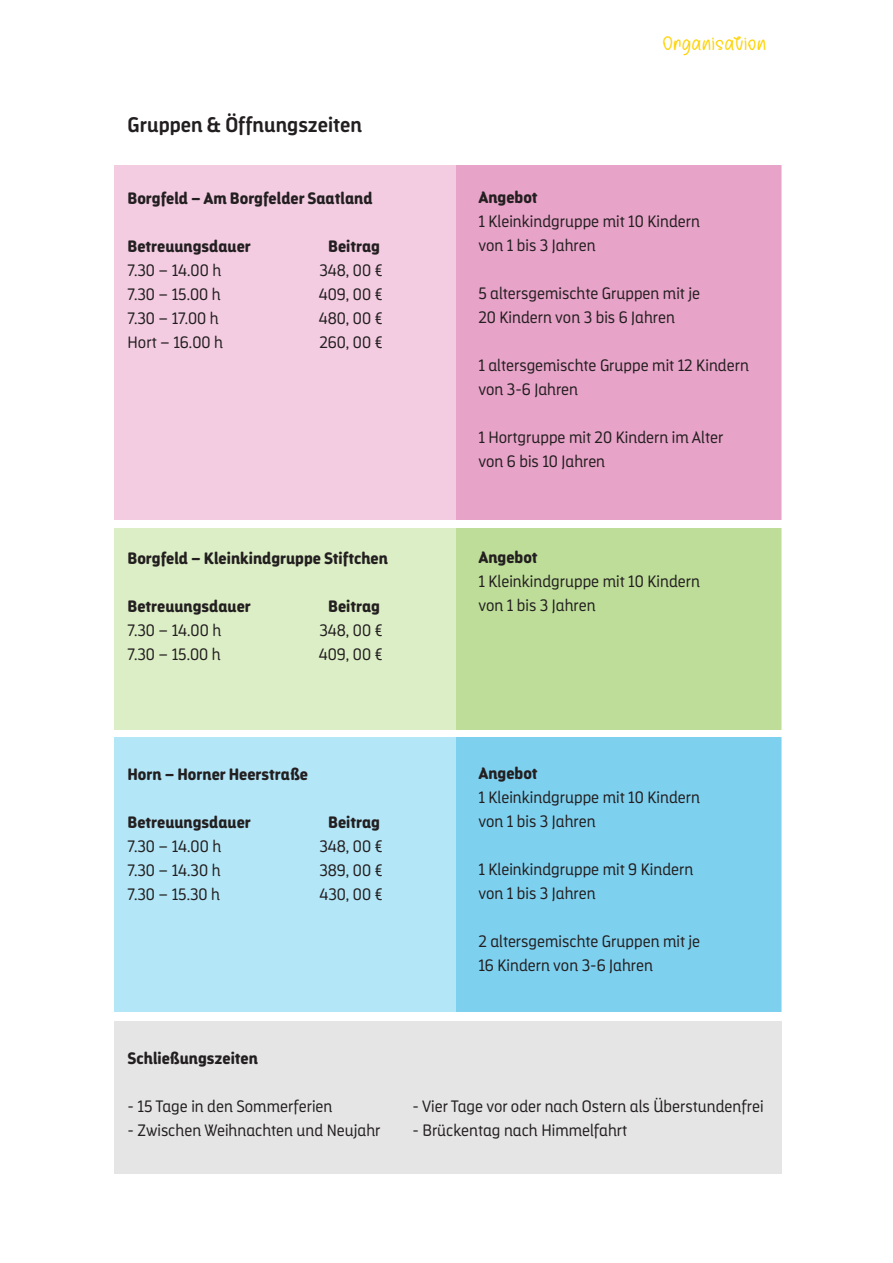
<style>
.page{position:relative;width:893px;height:1263px;background:#fff}
.page>*{position:absolute;margin:0;border:0;box-sizing:border-box;transform-origin:0 0}
.Head{font:600 21px "Darwin Ess Alt Rd";color:#231f20}
.Seitenbezeichnung{font:21px "Behind Brown Eyes";letter-spacing:.075em;color:#fed304}
.Copy{font:300 16.5px/24px "Darwin Ess Alt Rd";color:#231f20}
.Copy_Bold{font:300 16.5px "Darwin Ess Alt Rd";color:#231f20}
.Copy_Bold-2{font:700 16.5px "Darwin Ess Alt Rd";color:#231f20}
.Copy-2{font:700 16.5px "Darwin Ess Alt Rd";color:#231f20}
</style>
<div class="page">
<div style="left:114px;top:165px;width:667px;height:354px;background:#f3cce2"></div>
<div style="left:114px;top:528px;width:667px;height:201px;background:#dceec5"></div>
<div style="left:114px;top:738px;width:667px;height:274px;background:#b3e6f7"></div>
<div style="left:114px;top:1021px;width:667px;height:153px;background:#e5e5e6"></div>
<div style="left:456px;top:165px;width:325px;height:354px;background:#e8a3c8"></div>
<div style="left:456px;top:528px;width:325px;height:201px;background:#bddd98"></div>
<div style="left:456px;top:738px;width:325px;height:274px;background:#7ed0ef"></div>
<p class="Head" style="left:128px;top:112px;width:236px">Gruppen &amp; Öffnungszeiten</p>
<p class="Copy_Bold-2" style="left:128px;top:188px;width:246px">Borgfeld – Am Borgfelder Saatland</p>
<p class="Copy-2" style="left:128px;top:236px;width:125px">Betreuungsdauer</p>
<p class="Copy-2" style="left:328px;top:236px;width:53px">Beitrag</p>
<p class="Copy" style="left:128px;top:259px;width:95px">7.30 – 14.00 h</p>
<p class="Copy" style="left:319px;top:259px;width:65px">348, 00 €</p>
<p class="Copy" style="left:128px;top:283px;width:95px">7.30 – 15.00 h</p>
<p class="Copy" style="left:319px;top:283px;width:65px">409, 00 €</p>
<p class="Copy" style="left:128px;top:307px;width:93px">7.30 – 17.00 h</p>
<p class="Copy" style="left:319px;top:307px;width:65px">480, 00 €</p>
<p class="Copy" style="left:128px;top:331px;width:97px">Hort – 16.00 h</p>
<p class="Copy" style="left:319px;top:331px;width:65px">260, 00 €</p>
<p class="Copy_Bold-2" style="left:128px;top:548px;width:262px">Borgfeld – Kleinkindgruppe Stiftchen</p>
<p class="Copy-2" style="left:128px;top:596px;width:125px">Betreuungsdauer</p>
<p class="Copy-2" style="left:328px;top:596px;width:53px">Beitrag</p>
<p class="Copy" style="left:128px;top:619px;width:95px">7.30 – 14.00 h</p>
<p class="Copy" style="left:319px;top:619px;width:65px">348, 00 €</p>
<p class="Copy" style="left:128px;top:643px;width:95px">7.30 – 15.00 h</p>
<p class="Copy" style="left:319px;top:643px;width:65px">409, 00 €</p>
<p class="Seitenbezeichnung" style="left:662px;top:31px;width:105px">Organisation</p>
<p class="Copy_Bold-2" style="left:478px;top:187px;width:61px">Angebot</p>
<p class="Copy" style="left:478px;top:209px;width:223px">1 Kleinkindgruppe mit 10 Kindern von 1 bis 3 Jahren</p>
<p class="Copy" style="left:478px;top:281px;width:223px">5 altersgemischte Gruppen mit je<br>20 Kindern von 3 bis 6 Jahren</p>
<p class="Copy" style="left:478px;top:353px;width:272px">1 altersgemischte Gruppe mit 12 Kindern von 3-6 Jahren</p>
<p class="Copy" style="left:478px;top:425px;width:246px">1 Hortgruppe mit 20 Kindern im Alter von 6 bis 10 Jahren</p>
<p class="Copy_Bold-2" style="left:478px;top:547px;width:61px">Angebot</p>
<p class="Copy" style="left:478px;top:569px;width:223px">1 Kleinkindgruppe mit 10 Kindern von 1 bis 3 Jahren</p>
<p class="Copy_Bold-2" style="left:128px;top:764px;width:182px">Horn – Horner Heerstraße</p>
<p class="Copy-2" style="left:128px;top:812px;width:125px">Betreuungsdauer</p>
<p class="Copy-2" style="left:328px;top:812px;width:53px">Beitrag</p>
<p class="Copy" style="left:128px;top:835px;width:95px">7.30 – 14.00 h</p>
<p class="Copy" style="left:319px;top:835px;width:65px">348, 00 €</p>
<p class="Copy" style="left:128px;top:859px;width:95px">7.30 – 14.30 h</p>
<p class="Copy" style="left:319px;top:859px;width:65px">389, 00 €</p>
<p class="Copy" style="left:128px;top:883px;width:94px">7.30 – 15.30 h</p>
<p class="Copy" style="left:319px;top:883px;width:65px">430, 00 €</p>
<p class="Copy_Bold-2" style="left:478px;top:763px;width:61px">Angebot</p>
<p class="Copy" style="left:478px;top:785px;width:223px">1 Kleinkindgruppe mit 10 Kindern von 1 bis 3 Jahren</p>
<p class="Copy" style="left:478px;top:857px;width:217px">1 Kleinkindgruppe mit 9 Kindern von 1 bis 3 Jahren</p>
<p class="Copy" style="left:478px;top:929px;width:223px">2 altersgemischte Gruppen mit je<br>16 Kindern von 3-6 Jahren</p>
<p class="Copy_Bold-2" style="left:128px;top:1049px;width:132px">Schließungszeiten</p>
<p class="Copy_Bold" style="left:128px;top:1097px;width:206px">- 15 Tage in den Sommerferien</p>
<p class="Copy_Bold" style="left:128px;top:1121px;width:254px">- Zwischen Weihnachten und Neujahr</p>
<p class="Copy_Bold" style="left:412px;top:1097px;width:353px">- Vier Tage vor oder nach Ostern als Überstundenfrei</p>
<p class="Copy_Bold" style="left:412px;top:1121px;width:216px">- Brückentag nach Himmelfahrt</p>
</div>
